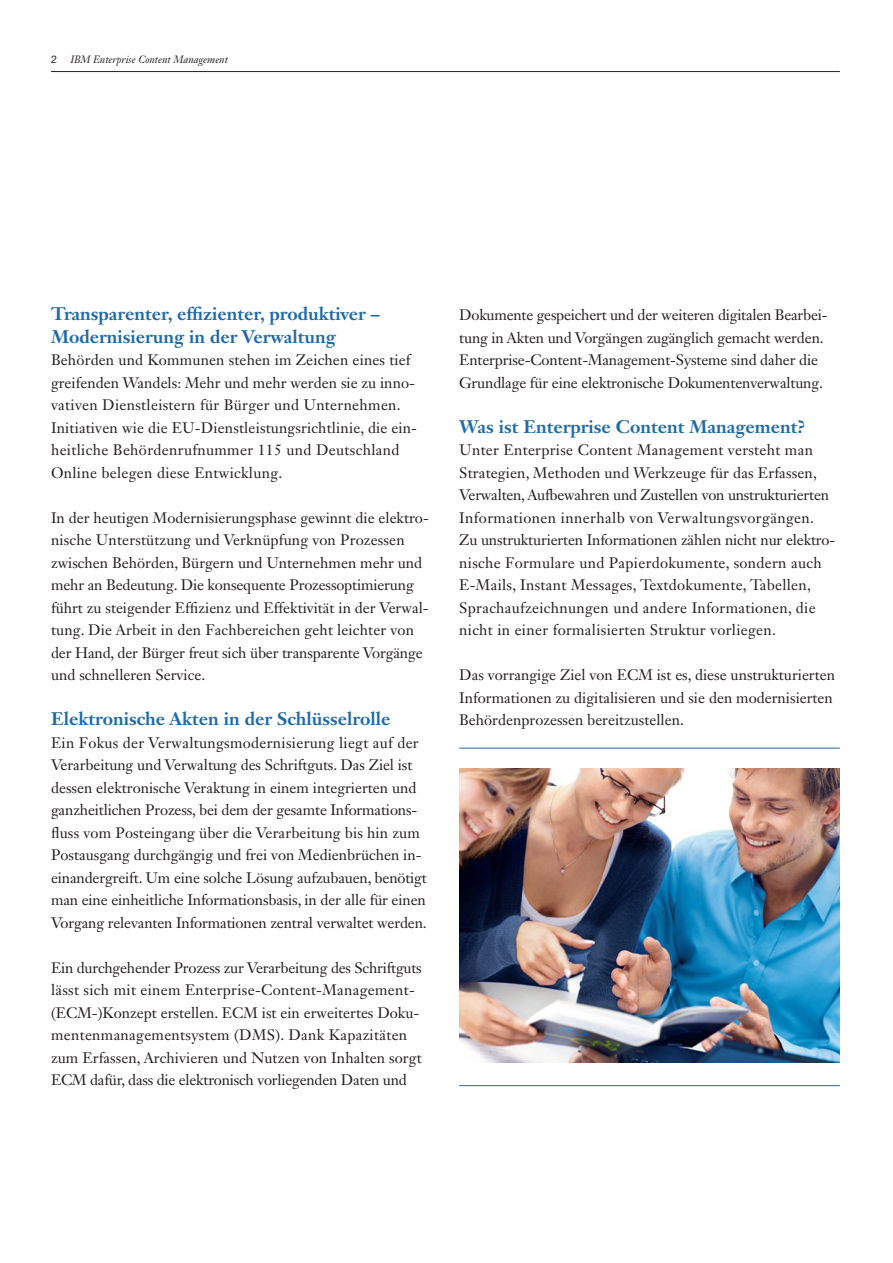
<style>
.page{position:relative;width:893px;height:1263px;background:#fff}
.page>*{position:absolute;margin:0;border:0;box-sizing:border-box;transform-origin:0 0}
.t1{font:700 18px/22.5px "Janson Text LT Std";color:#206aa7}
.t2{font:15px/22.5px "Janson Text LT Std";color:#231f20}
.t3{font:15px/22.5px "Janson Text LT Std";letter-spacing:.02em;color:#231f20}
.t4{font:italic 10.5px "Janson Text LT Std";color:#231f20}
.t5{font:10.5px "Helv Neue Romanfor IBM";color:#231f20}
</style>
<div class="page">
<hr style="left:51px;top:71px;width:789px;height:1px;background:#231f20">
<hr style="left:459px;top:748px;width:381px;height:1px;background:#206aa7">
<hr style="left:459px;top:1085px;width:381px;height:1px;background:#206aa7">
<img style="left:459px;top:769px;width:381px;height:293px">
<p class="t5" style="left:51px;top:52px;width:7px">2</p>
<p class="t4" style="left:71px;top:53px;width:159px">IBM Enterprise Content Management</p>
<p class="t1" style="left:51px;top:302px;width:330px">Transparenter, effizienter, produktiver –<br>Modernisierung in der Verwaltung</p>
<p class="t2" style="left:51px;top:349px;width:367px">Behörden und Kommunen stehen im Zeichen eines tief greifenden Wandels: Mehr und mehr werden sie zu inno&shy;vativen Dienstleistern für Bürger und Unternehmen.<br>Initiativen wie die EU-Dienstleistungsrichtlinie, die ein&shy;heitliche Behördenrufnummer 115 und Deutschland Online belegen diese Entwicklung.</p>
<p class="t2" style="left:51px;top:506px;width:379px">In der heutigen Modernisierungsphase gewinnt die elektro&shy;nische Unterstützung und Verknüpfung von Prozessen zwischen Behörden, Bürgern und Unternehmen mehr und mehr an Bedeutung. Die konsequente Prozessoptimierung führt zu steigender Effizienz und Effektivität in der Verwal&shy;tung. Die Arbeit in den Fachbereichen geht leichter von der Hand, der Bürger freut sich über transparente Vorgänge und schnelleren Service.</p>
<p class="t1" style="left:51px;top:707px;width:341px">Elektronische Akten in der Schlüsselrolle</p>
<p class="t2" style="left:51px;top:731px;width:377px">Ein Fokus der Verwaltungsmodernisierung liegt auf der Verarbeitung und Verwaltung des Schriftguts. Das Ziel ist dessen elektronische Veraktung in einem integrierten und ganzheitlichen Prozess, bei dem der gesamte Informations&shy;fluss vom Posteingang über die Verarbeitung bis hin zum Postausgang durchgängig und frei von Medienbrüchen in&shy;einandergreift. Um eine solche Lösung aufzubauen, benötigt man eine einheitliche Informationsbasis, in der alle für einen Vorgang relevanten Informationen zentral verwaltet werden.</p>
<p class="t2" style="left:51px;top:956px;width:372px">Ein durchgehender Prozess zur Verarbeitung des Schriftguts lässt sich mit einem Enterprise-Content-Management-(ECM-)Konzept erstellen. ECM ist ein erweitertes Doku&shy;mentenmanagementsystem (DMS). Dank Kapazitäten zum Erfassen, Archivieren und Nutzen von Inhalten sorgt ECM dafür, dass die elektronisch vorliegenden Daten und</p>
<p class="t2" style="left:459px;top:304px;width:370px">Dokumente gespeichert und der weiteren digitalen Bearbei&shy;tung in Akten und Vorgängen zugänglich gemacht werden.<br>Enterprise-Content-Management-Systeme sind daher die Grundlage für eine elektronische Dokumentenverwaltung.</p>
<p class="t1" style="left:459px;top:415px;width:348px">Was ist Enterprise Content Management?</p>
<p class="t3" style="left:459px;top:439px;width:378px">Unter Enterprise Content Management versteht man Strategien, Methoden und Werkzeuge für das Erfassen, Verwalten, Aufbewahren und Zustellen von unstrukturierten Informationen innerhalb von Verwaltungsvorgängen.<br>Zu unstrukturierten Informationen zählen nicht nur elektro&shy;nische Formulare und Papierdokumente, sondern auch E-Mails, Instant Messages, Textdokumente, Tabellen, Sprachaufzeichnungen und andere Informationen, die nicht in einer formalisierten Struktur vorliegen.</p>
<p class="t2" style="left:459px;top:664px;width:377px">Das vorrangige Ziel von ECM ist es, diese unstrukturierten<br>Informationen zu digitalisieren und sie den modernisierten<br>Behördenprozessen bereitzustellen.</p>
</div>
